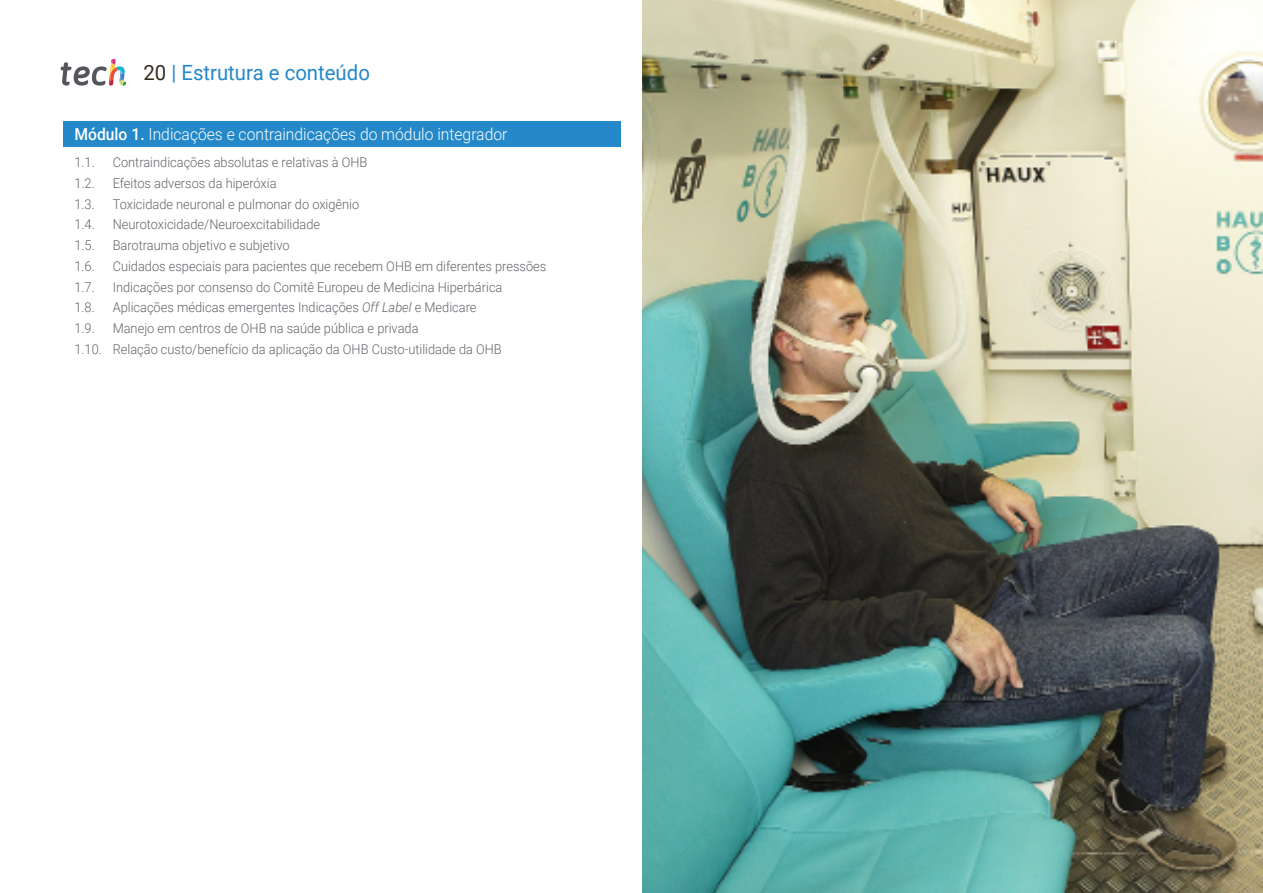
<style>
.page{position:relative;width:1263px;height:893px;background:#fff}
.page>*{position:absolute;margin:0;border:0;box-sizing:border-box;transform-origin:0 0}
.t1{font:21px "Roboto";color:#2488c9}
.t2{font:300 16.5px "Roboto";color:#fff;scale:.95 1}
.t3{font:300 13.5px/20.7px "Roboto";color:#61646a;scale:.95 1}
.s1{color:#312e20}
.s2{font-weight:500}
.s3{font-style:italic}
</style>
<div class="page">
<div style="left:63px;top:121px;width:558px;height:25px;background:#2488c9"></div>
<img style="left:642px;top:0;width:621px;height:893px">
<svg style="left:61px;top:59px;width:65px;height:27px"></svg>
<h1 class="t1" style="left:144px;top:57px;width:228px"><span class="s1">20</span> | Estrutura e conteúdo</h1>
<p class="t2" style="left:74px;top:123px;width:457px"><span class="s2">Módulo 1.</span> Indicações e contraindicações do módulo integrador</p>
<p class="t3" style="left:74px;top:151px;width:23px">1.1.</p>
<p class="t3" style="left:113px;top:151px;width:270px">Contraindicações absolutas e relativas à OHB</p>
<p class="t3" style="left:74px;top:172px;width:23px">1.2.</p>
<p class="t3" style="left:113px;top:172px;width:174px">Efeitos adversos da hiperóxia</p>
<p class="t3" style="left:74px;top:193px;width:23px">1.3.</p>
<p class="t3" style="left:113px;top:193px;width:261px">Toxicidade neuronal e pulmonar do oxigênio</p>
<p class="t3" style="left:74px;top:214px;width:23px">1.4.</p>
<p class="t3" style="left:113px;top:214px;width:220px">Neurotoxicidade/Neuroexcitabilidade</p>
<p class="t3" style="left:74px;top:234px;width:23px">1.5.</p>
<p class="t3" style="left:113px;top:234px;width:188px">Barotrauma objetivo e subjetivo</p>
<p class="t3" style="left:74px;top:255px;width:23px">1.6.</p>
<p class="t3" style="left:113px;top:255px;width:458px">Cuidados especiais para pacientes que recebem OHB em diferentes pressões</p>
<p class="t3" style="left:74px;top:276px;width:23px">1.7.</p>
<p class="t3" style="left:113px;top:276px;width:412px">Indicações por consenso do Comitê Europeu de Medicina Hiperbárica</p>
<p class="t3" style="left:74px;top:297px;width:23px">1.8.</p>
<p class="t3" style="left:113px;top:297px;width:384px">Aplicações médicas emergentes Indicações <span class="s3">Off Label</span> e Medicare</p>
<p class="t3" style="left:74px;top:317px;width:23px">1.9.</p>
<p class="t3" style="left:74px;top:317px;width:451px;text-indent:38px">Manejo em centros de OHB na saúde pública e privada<br>1.10. Relação custo/benefício da aplicação da OHB Custo-utilidade da OHB</p>
</div>
